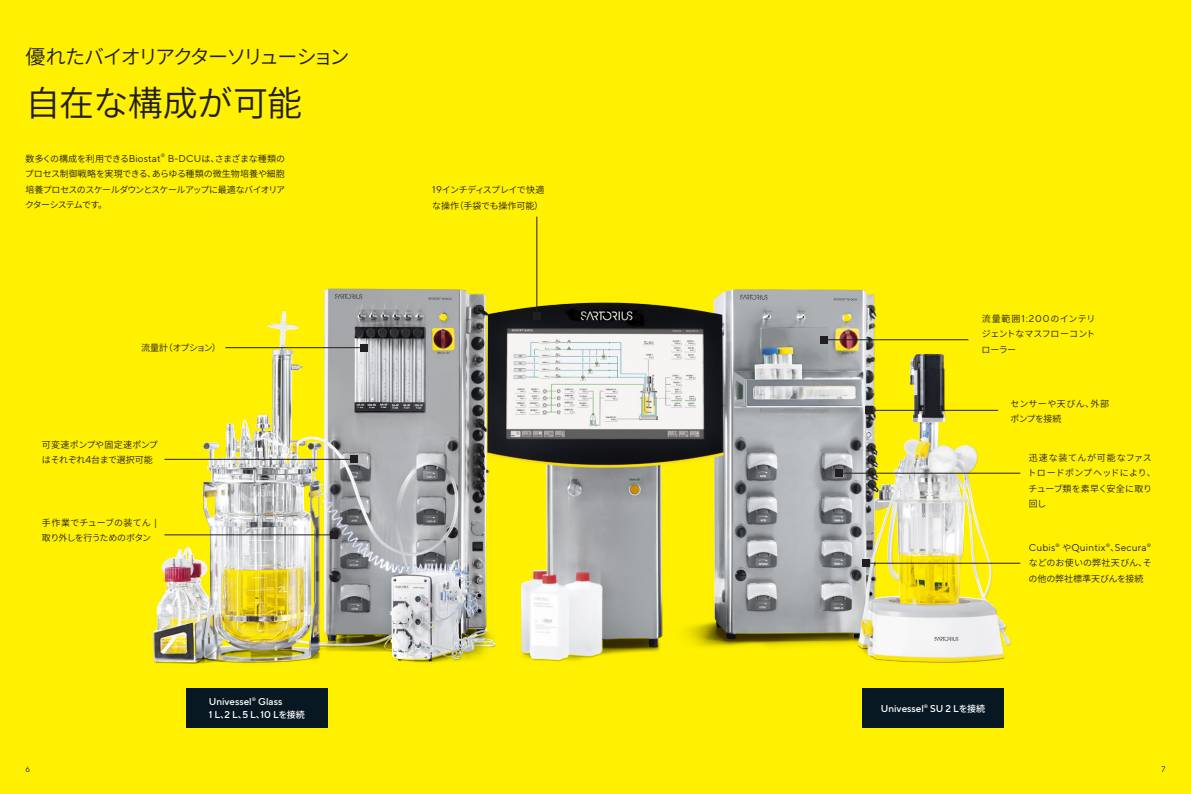
<style>
.page{position:relative;width:1191px;height:794px;background:#fff101}
.page>*{position:absolute;margin:0;border:0;box-sizing:border-box;transform-origin:0 0}
.Head_01_black{font:600 35px "Noto Sans CJ Kjp";letter-spacing:-.015em;color:#231f20}
.Head_03_black{font:600 20px "Noto Sans CJ Kjp";letter-spacing:-.1em;color:#231f20}
.Body_Medium_black_wi{font:500 9.9px "TT Norms Pro";color:#fff}
.t1{font:9.9px "TT Norms Pro";letter-spacing:.025em;color:#231f20}
.t2{font:600 9px/15.5px "Noto Sans CJ Kjp";letter-spacing:-.02em;color:#231f20}
.t3{font:600 9px/15.5px "Noto Sans CJ Kjp";letter-spacing:.03em;color:#231f20}
.t4{font:600 9px/15.5px "Noto Sans CJ Kjp";color:#231f20}
.t5{font:600 9px/15.5px "Noto Sans CJ Kjp";letter-spacing:.005em;color:#231f20}
.t6{font:600 9px "Noto Sans CJ Kjp";letter-spacing:-.075em;color:#231f20}
.t7{font:8px "TT Norms Pro";color:#231f20}
.s1{font-family:"TT Norms Pro";font-weight:400;font-size:9.9px}
.s2{font-family:"Noto Sans CJ Kjp";font-size:9px}
.s3{font-family:"Noto Sans CJ Kjp";font-weight:600;font-size:9px}
</style>
<div class="page">
<img style="left:152px;top:253px;width:869px;height:445px">
<img style="left:255px;top:289px;width:73px;height:152px">
<div style="left:351px;top:455px;width:7px;height:8px;background:#231f20"></div>
<div style="left:330px;top:531px;width:8px;height:8px;background:#231f20"></div>
<div style="left:360px;top:344px;width:7px;height:7px;background:#231f20"></div>
<div style="left:533px;top:312px;width:7px;height:8px;background:#231f20"></div>
<div style="left:820px;top:336px;width:8px;height:7px;background:#231f20"></div>
<div style="left:865px;top:406px;width:8px;height:8px;background:#231f20"></div>
<div style="left:835px;top:469px;width:8px;height:8px;background:#231f20"></div>
<div style="left:862px;top:559px;width:8px;height:8px;background:#231f20"></div>
<hr style="left:536px;top:217px;width:1px;height:95px;background:#231f20">
<hr style="left:828px;top:339px;width:140px;height:1px;background:#231f20">
<hr style="left:873px;top:410px;width:125px;height:1px;background:#231f20">
<hr style="left:843px;top:473px;width:177px;height:1px;background:#231f20">
<hr style="left:870px;top:563px;width:150px;height:1px;background:#231f20">
<hr style="left:225px;top:347px;width:135px;height:1px;background:#231f20">
<hr style="left:164px;top:534px;width:166px;height:1px;background:#231f20">
<hr style="left:164px;top:459px;width:187px;height:1px;background:#231f20">
<div style="left:187px;top:688px;width:141px;height:39px;background:#071822"></div>
<div style="left:862px;top:688px;width:141px;height:39px;background:#071822"></div>
<p class="Head_03_black" style="left:26px;top:46px;width:325px">優れたバイオリアクターソリューション</p>
<p class="Head_01_black" style="left:26px;top:84px;width:278px">自在な構成が可能</p>
<p class="t2" style="left:25px;top:151px;width:262px;text-align:justify">数多くの構成を利用できる<span class="s1">Biostat</span><sup>®</sup> <span class="s1">B-DCU</span>は、さまざまな種類のプロセス制御戦略を実現できる、あらゆる種類の微生物培養や細胞培養プロセスのスケールダウンとスケールアップに最適なバイオリアクターシステムです。</p>
<p class="t6" style="left:141px;top:342px;width:81px">流量計（オプション）</p>
<p class="t2" style="left:42px;top:437px;width:117px">可変速ポンプや固定速ポンプはそれぞれ<span class="s1">4</span>台まで選択可能</p>
<p class="t2" style="left:42px;top:515px;width:117px">手作業でチューブの装てん <span class="s1">|</span>取り外しを行うためのボタン</p>
<p class="Body_Medium_black_wi" style="left:209px;top:694px;width:75px">Univessel<sup>®</sup> Glass</p>
<p class="Body_Medium_black_wi" style="left:209px;top:707px;width:98px">1 L<span class="s2">、</span>2 L<span class="s2">、</span>5 L<span class="s2">、</span>10 L<span class="s2">を接続</span></p>
<p class="t2" style="left:432px;top:183px;width:114px"><span class="s1">19</span>インチディスプレイで快適な操作（手袋でも操作可能）</p>
<p class="t2" style="left:981px;top:311px;width:115px;text-align:justify">流量範囲<span class="s1">1:200</span>のインテリジェントなマスフローコントローラー</p>
<p class="t5" style="left:1010px;top:396px;width:100px">センサーや天びん、外部ポンプを接続</p>
<p class="t3" style="left:1027px;top:450px;width:130px">迅速な装てんが可能なファストロードポンプヘッドにより、チューブ類を素早く安全に取り回し</p>
<p class="t1" style="left:1028px;top:540px;width:124px">Cubis<sup>®</sup> <span class="s3">や</span>Quintix<sup>®</sup><span class="s3">、</span>Secura<sup>®</sup></p>
<p class="t4" style="left:1028px;top:555px;width:125px">などのお使いの弊社天びん、その他の弊社標準天びんを接続</p>
<p class="Body_Medium_black_wi" style="left:880px;top:701px;width:106px">Univessel<sup>®</sup> SU 2 L<span class="s2">を接続</span></p>
<p class="t7" style="left:26px;top:764px;width:6px">6</p>
<p class="t7" style="left:1161px;top:764px;width:5px">7</p>
</div>
